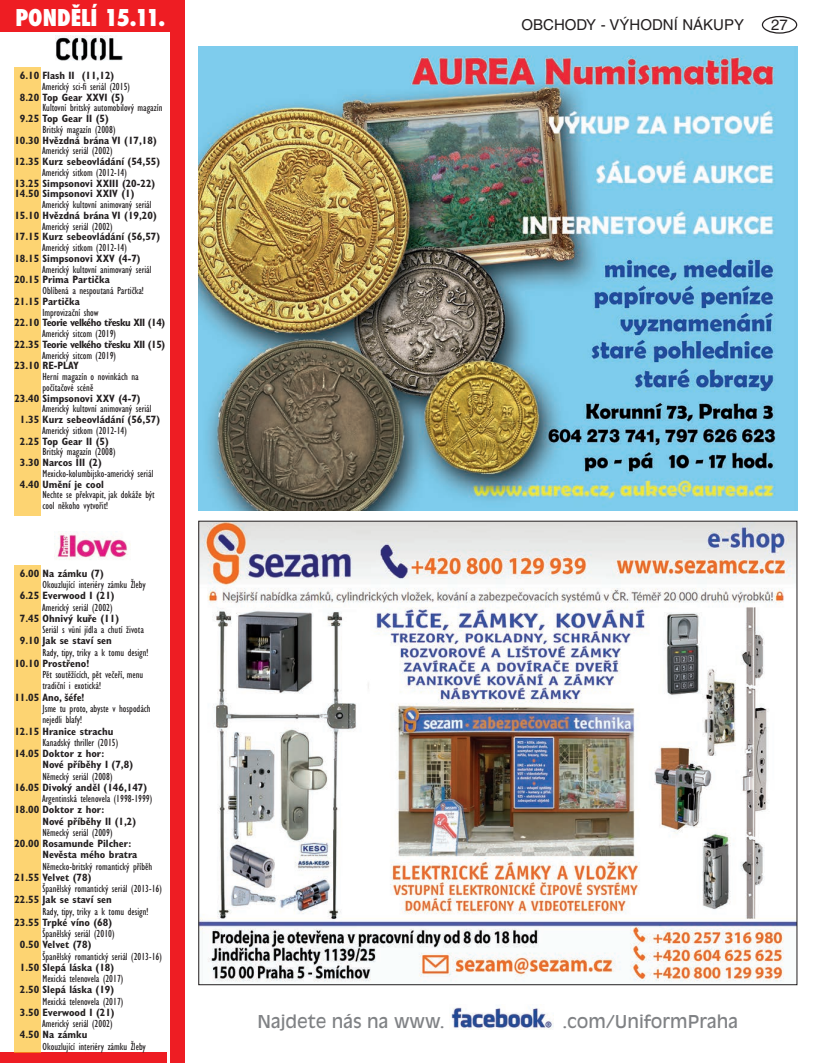
<style>
.page{position:relative;width:815px;height:1063px;background:#fff}
.page>*{position:absolute;margin:0;border:0;box-sizing:border-box;transform-origin:0 0}
.t1{font:800 condensed 22.5px "Futura";color:#fff}
.t2{font:17.5px "Antique Olive CE";color:#808285}
.t3{font:15px "Helvetica CE";color:#231f20}
.t4{font:condensed 10.62px/10.8px "Gill Sans CE";color:#231f20}
.t5{font:700 condensed 10.62px/11.2px "Gill Sans CE";color:#231f20}
.t6{font:700 condensed 10.62px "Gill Sans CE";letter-spacing:-.04em;color:#231f20}
</style>
<div class="page">
<div style="left:762px;top:16px;width:35px;height:18px;border:1px solid #231f20;border-radius:50%"></div>
<img style="left:451px;top:1007px;width:103px;height:23px">
<img style="left:198px;top:46px;width:599px;height:464px">
<img style="left:200px;top:523px;width:595px;height:459px">
<div style="left:0;top:0;width:184px;height:32px;background:#ee1d23"></div>
<img style="left:55px;top:36px;width:67px;height:25px">
<div style="left:170px;top:0;width:14px;height:1063px;background:#ee1d23"></div>
<div style="left:0;top:1052px;width:167px;height:11px;background:#ee1d23"></div>
<div style="left:14px;top:67px;width:27px;height:449px;background:#fdd472"></div>
<img style="left:55px;top:531px;width:75px;height:29px">
<div style="left:14px;top:565px;width:27px;height:487px;background:#fdd472"></div>
<h1 class="t1" style="left:15px;top:2px;width:151px">PONDĚLÍ 15.11.</h1>
<p class="t5" style="left:20px;top:70px;width:96px">6.10 Flash II (11,12)</p>
<p class="t4" style="left:42px;top:81px;width:90px">Americký sci-fi seriál (2015)</p>
<p class="t5" style="left:20px;top:91px;width:106px">8.20 Top Gear XXVI (5)</p>
<p class="t4" style="left:42px;top:102px;width:121px">Kultovní britský automobilový magazín</p>
<p class="t5" style="left:20px;top:113px;width:90px">9.25 Top Gear II (5)</p>
<p class="t4" style="left:42px;top:124px;width:75px">Britský magazín (2008)</p>
<p class="t5" style="left:14px;top:134px;width:144px">10.30 Hvězdná brána VI (17,18)</p>
<p class="t4" style="left:42px;top:146px;width:72px">Americký seriál (2002)</p>
<p class="t5" style="left:14px;top:156px;width:147px">12.35 Kurz sebeovládání (54,55)</p>
<p class="t4" style="left:42px;top:167px;width:86px">Americký sitkom (2012-14)</p>
<p class="t5" style="left:14px;top:178px;width:142px;line-height:10.8px">13.25 Simpsonovi XXIII (20-22)<br>14.50 Simpsonovi XXIV (1)</p>
<p class="t4" style="left:42px;top:199px;width:111px">Americký kultovní animovaný seriál</p>
<p class="t5" style="left:14px;top:210px;width:144px">15.10 Hvězdná brána VI (19,20)</p>
<p class="t4" style="left:42px;top:221px;width:72px">Americký seriál (2002)</p>
<p class="t5" style="left:14px;top:231px;width:147px">17.15 Kurz sebeovládání (56,57)</p>
<p class="t4" style="left:42px;top:242px;width:86px">Americký sitkom (2012-14)</p>
<p class="t5" style="left:14px;top:253px;width:128px">18.15 Simpsonovi XXV (4-7)</p>
<p class="t4" style="left:42px;top:264px;width:111px">Americký kultovní animovaný seriál</p>
<p class="t5" style="left:14px;top:274px;width:97px">20.15 Prima Partička</p>
<p class="t4" style="left:42px;top:285px;width:103px">Oblíbená a nespoutaná Partička!</p>
<p class="t5" style="left:14px;top:296px;width:67px">21.15 Partička</p>
<p class="t4" style="left:42px;top:307px;width:58px">Improvizační show</p>
<p class="t6" style="left:14px;top:317px;width:152px">22.10 Teorie velkého třesku XII (14)</p>
<p class="t4" style="left:42px;top:328px;width:75px">Americký sitcom (2019)</p>
<p class="t6" style="left:14px;top:338px;width:152px">22.35 Teorie velkého třesku XII (15)</p>
<p class="t4" style="left:42px;top:350px;width:75px">Americký sitcom (2019)</p>
<p class="t5" style="left:14px;top:360px;width:66px">23.10 RE-PLAY</p>
<p class="t4" style="left:42px;top:371px;width:98px">Herní magazín o novinkách na počítačové scéně</p>
<p class="t5" style="left:14px;top:393px;width:128px">23.40 Simpsonovi XXV (4-7)</p>
<p class="t4" style="left:42px;top:404px;width:111px">Americký kultovní animovaný seriál</p>
<p class="t5" style="left:20px;top:414px;width:142px">1.35 Kurz sebeovládání (56,57)</p>
<p class="t4" style="left:42px;top:425px;width:86px">Americký sitkom (2012-14)</p>
<p class="t5" style="left:20px;top:436px;width:90px">2.25 Top Gear II (5)</p>
<p class="t4" style="left:42px;top:447px;width:75px">Britský magazín (2008)</p>
<p class="t5" style="left:20px;top:457px;width:83px">3.30 Narcos III (2)</p>
<p class="t4" style="left:42px;top:468px;width:112px">Mexicko-kolumbijsko-americký seriál</p>
<p class="t5" style="left:20px;top:479px;width:86px">4.40 Umění je cool</p>
<p class="t4" style="left:42px;top:490px;width:114px">Nechte se překvapit, jak dokáže být cool někoho vytvořit!</p>
<p class="t5" style="left:20px;top:568px;width:86px">6.00 Na zámku (7)</p>
<p class="t4" style="left:42px;top:579px;width:105px">Okouzlující interiéry zámku Žleby</p>
<p class="t5" style="left:20px;top:590px;width:96px">6.25 Everwood I (21)</p>
<p class="t4" style="left:42px;top:602px;width:72px">Americký seriál (2002)</p>
<p class="t5" style="left:20px;top:613px;width:101px">7.45 Ohnivý kuře (11)</p>
<p class="t4" style="left:42px;top:624px;width:103px">Seriál s vůní jídla a chutí života</p>
<p class="t5" style="left:20px;top:635px;width:93px">9.10 Jak se staví sen</p>
<p class="t4" style="left:42px;top:647px;width:107px">Rady, tipy, triky a k tomu design!</p>
<p class="t5" style="left:14px;top:658px;width:76px">10.10 Prostřeno!</p>
<p class="t4" style="left:42px;top:669px;width:102px;line-height:11.2px">Pět soutěžících, pět večeří, menu tradiční i exotická!</p>
<p class="t5" style="left:14px;top:692px;width:72px">11.05 Ano, šéfe!</p>
<p class="t4" style="left:42px;top:703px;width:110px;line-height:11.2px">Jsme tu proto, abyste v hospodách nejedli blafy!</p>
<p class="t5" style="left:14px;top:725px;width:100px">12.15 Hranice strachu</p>
<p class="t4" style="left:42px;top:737px;width:77px">Kanadský thriller (2015)</p>
<p class="t5" style="left:43px;top:748px;width:92px;text-indent:-28px">14.05 Doktor z hor:<br>Nové příběhy I (7,8)</p>
<p class="t4" style="left:42px;top:771px;width:71px">Německý seriál (2008)</p>
<p class="t5" style="left:14px;top:782px;width:134px">16.05 Divoký anděl (146,147)</p>
<p class="t4" style="left:42px;top:793px;width:112px">Argentinská telenovela (1998-1999)</p>
<p class="t5" style="left:43px;top:804px;width:95px;text-indent:-28px">18.00 Doktor z hor:<br>Nové příběhy II (1,2)</p>
<p class="t4" style="left:42px;top:827px;width:71px">Německý seriál (2009)</p>
<p class="t5" style="left:43px;top:838px;width:96px;text-indent:-28px">20.00 Rosamunde Pilcher:<br>Nevěsta mého bratra</p>
<p class="t4" style="left:42px;top:861px;width:111px">Německo-britský romantický příběh</p>
<p class="t5" style="left:14px;top:872px;width:79px">21.55 Velvet (78)</p>
<p class="t4" style="left:42px;top:883px;width:121px">Španělský romantický seriál (2013-16)</p>
<p class="t5" style="left:14px;top:894px;width:99px">22.55 Jak se staví sen</p>
<p class="t4" style="left:42px;top:906px;width:107px">Rady, tipy, triky a k tomu design!</p>
<p class="t5" style="left:14px;top:917px;width:99px">23.55 Trpké víno (68)</p>
<p class="t4" style="left:42px;top:928px;width:74px">Španělský seriál (2010)</p>
<p class="t5" style="left:20px;top:939px;width:73px">0.50 Velvet (78)</p>
<p class="t4" style="left:42px;top:951px;width:121px">Španělský romantický seriál (2013-16)</p>
<p class="t5" style="left:20px;top:962px;width:96px">1.50 Slepá láska (18)</p>
<p class="t4" style="left:42px;top:973px;width:82px">Mexická telenovela (2017)</p>
<p class="t5" style="left:20px;top:984px;width:96px">2.50 Slepá láska (19)</p>
<p class="t4" style="left:42px;top:996px;width:82px">Mexická telenovela (2017)</p>
<p class="t5" style="left:20px;top:1007px;width:96px">3.50 Everwood I (21)</p>
<p class="t4" style="left:42px;top:1018px;width:72px">Americký seriál (2002)</p>
<p class="t5" style="left:20px;top:1029px;width:69px">4.50 Na zámku</p>
<p class="t4" style="left:42px;top:1041px;width:105px">Okouzlující interiéry zámku Žleby</p>
<h3 class="t3" style="left:522px;top:16px;width:224px">OBCHODY - VÝHODNÍ NÁKUPY</h3>
<h3 class="t3" style="left:771px;top:16px;width:18px">27</h3>
<h2 class="t2" style="left:257px;top:1012px;width:189px">Najdete nás na www.</h2>
<h2 class="t2" style="left:562px;top:1012px;width:177px">.com/UniformPraha</h2>
</div>
